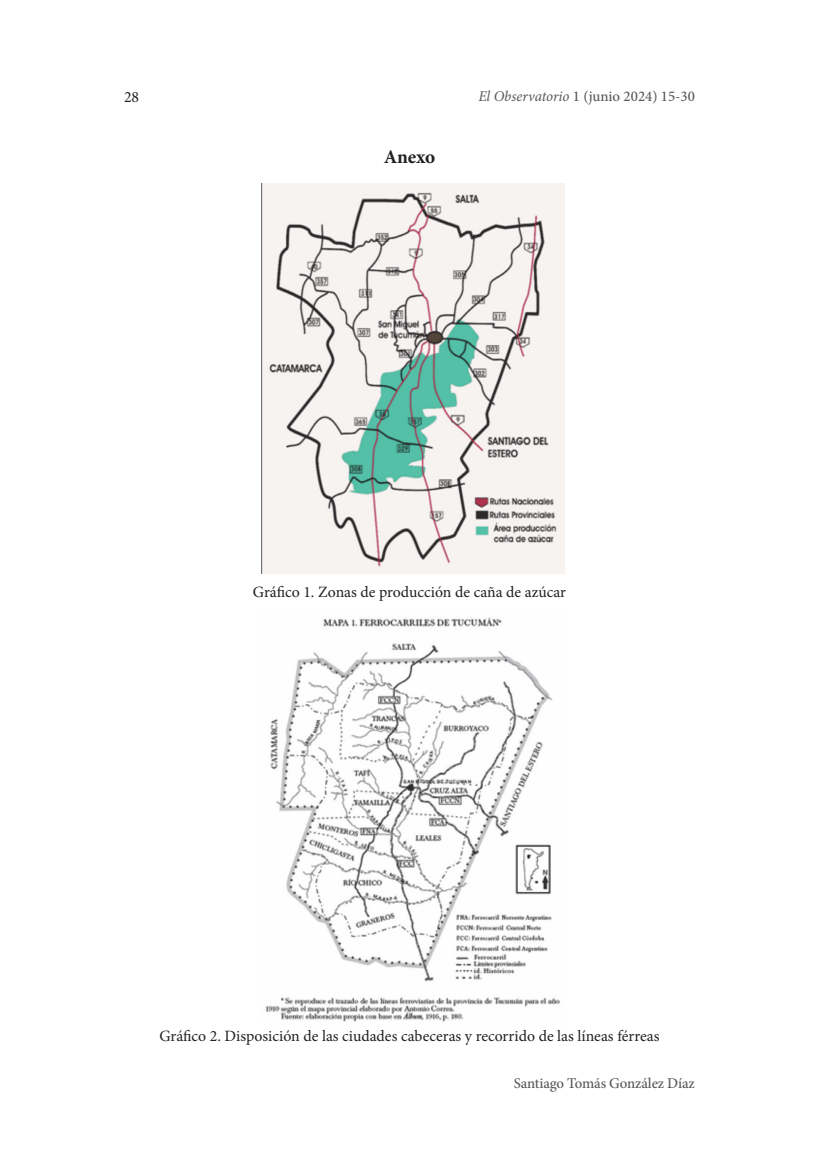
<style>
.page{position:relative;width:819px;height:1166px;background:#fff}
.page>*{position:absolute;margin:0;border:0;box-sizing:border-box;transform-origin:0 0}
.t1{font:700 19.25px "Minion Pro";letter-spacing:-.015em;color:#231f20}
.t2{font:15.75px "Minion Pro";color:#231f20}
.t3{font:500 14.88px "Minion Pro";letter-spacing:-.01em;color:#57585a}
.s1{font-weight:400;font-style:italic}
</style>
<div class="page">
<img style="left:261px;top:184px;width:303px;height:389px">
<img style="left:265px;top:617px;width:296px;height:405px">
<p class="t2" style="left:124px;top:86px;width:17px">28</p>
<p class="t3" style="left:478px;top:87px;width:218px"><span class="s1">El Observatorio</span> 1 (junio 2024) 15-30</p>
<p class="t1" style="left:384px;top:143px;width:53px">Anexo</p>
<p class="t2" style="left:253px;top:581px;width:314px">Gráfico 1. Zonas de producción de caña de azúcar</p>
<p class="t2" style="left:159px;top:1025px;width:501px">Gráfico 2. Disposición de las ciudades cabeceras y recorrido de las líneas férreas</p>
<p class="t3" style="left:513px;top:1072px;width:183px">Santiago Tomás González Díaz</p>
</div>
